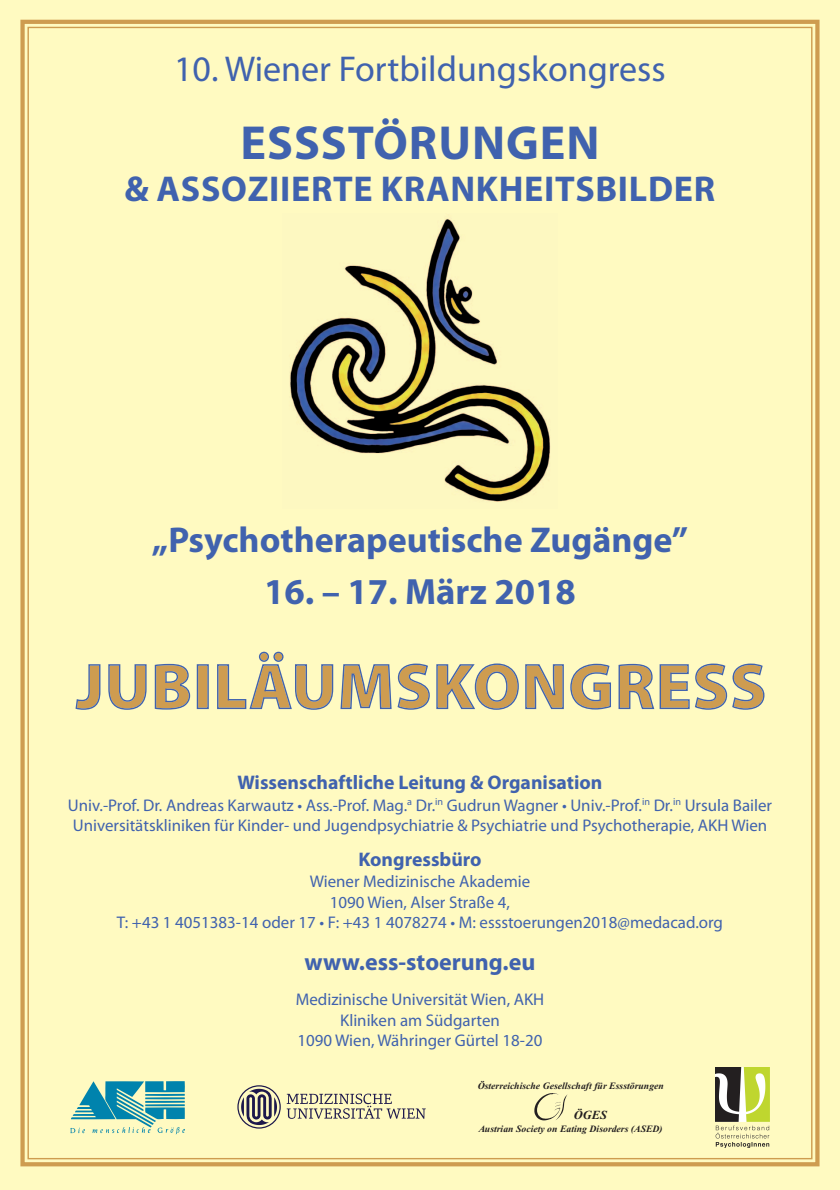
<style>
.page{position:relative;width:840px;height:1190px;background:#fffac1}
.page>*{position:absolute;margin:0;border:0;box-sizing:border-box;transform-origin:0 0}
.t1{font:700 48px "Myriad Pro";letter-spacing:.02em;color:#4062ae}
.t2{font:700 36.6px "Myriad Pro";color:#4062ae}
.t3{font:700 36px "Myriad Pro";letter-spacing:.005em;color:#4062ae}
.t4{font:36px "Myriad Pro";color:#4062ae}
.t5{font:700 24px "Myriad Pro";color:#4062ae}
.t6{font:700 19.8px "Myriad Pro";color:#4062ae}
.t7{font:17px/20.2px "Myriad Pro";color:#4062ae;text-align:center}
.t8{font:italic 700 12.4px "Times New Roman";color:#231f20}
.t9{font:italic 700 9.8px "Times New Roman";color:#231f20}
</style>
<div class="page">
<div style="left:20px;top:20px;width:800px;height:1146px;border:4px solid #ce9c50"></div>
<svg style="left:70px;top:1081px;width:115px;height:53px"></svg>
<img style="left:715px;top:1067px;width:55px;height:80px">
<img style="left:289px;top:218px;width:262px;height:284px">
<svg style="left:76px;top:652px;width:687px;height:58px"></svg>
<svg style="left:237px;top:1085px;width:44px;height:44px"></svg>
<svg style="left:287px;top:1094px;width:139px;height:25px"></svg>
<img style="left:534px;top:1093px;width:33px;height:28px">
<h3 class="t4" style="left:174px;top:55px;width:493px">10. Wiener Fortbildungskongress</h3>
<h1 class="t1" style="left:241px;top:114px;width:360px">ESSSTÖRUNGEN</h1>
<h3 class="t3" style="left:124px;top:167px;width:592px">&amp; ASSOZIIERTE KRANKHEITSBILDER</h3>
<h3 class="t3" style="left:152px;top:519px;width:538px">„Psychotherapeutische Zugänge”</h3>
<h2 class="t2" style="left:264px;top:570px;width:313px">16. – 17. März 2018</h2>
<p class="t6" style="left:238px;top:771px;width:366px">Wissenschaftliche Leitung &amp; Organisation</p>
<p class="t7" style="left:68px;top:797px;width:706px;text-align:left">Univ.-Prof. Dr. Andreas Karwautz • Ass.-Prof. Mag.<sup>a</sup> Dr.<sup>in</sup> Gudrun Wagner • Univ.-Prof.<sup>in</sup> Dr.<sup>in</sup> Ursula Bailer<br>Universitätskliniken für Kinder- und Jugendpsychiatrie &amp; Psychiatrie und Psychotherapie, AKH Wien</p>
<p class="t6" style="left:358px;top:847px;width:125px">Kongressbüro</p>
<p class="t7" style="left:117px;top:873px;width:608px">Wiener Medizinische Akademie<br>1090 Wien, Alser Straße 4,<br>T: +43 1 4051383-14 oder 17 • F: +43 1 4078274 • M: essstoerungen2018@medacad.org</p>
<h3 class="t5" style="left:305px;top:948px;width:232px">www.ess-stoerung.eu</h3>
<p class="t7" style="left:296px;top:991px;width:250px">Medizinische Universität Wien, AKH<br>Kliniken am Südgarten<br>1090 Wien, Währinger Gürtel 18-20</p>
<p class="t9" style="left:478px;top:1082px;width:188px">Österreichische Gesellschaft für Essstörungen</p>
<p class="t9" style="left:479px;top:1125px;width:186px">Austrian Society on Eating Disorders (ASED)</p>
<p class="t8" style="left:574px;top:1111px;width:35px">ÖGES</p>
</div>
